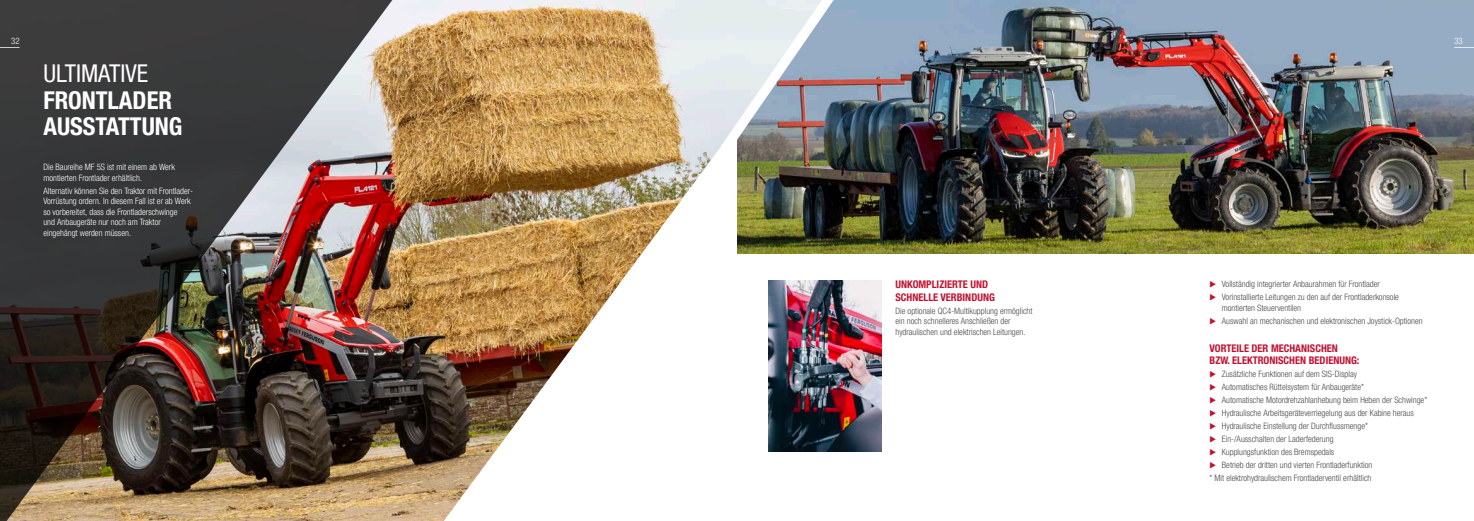
<style>
.page{position:relative;width:1474px;height:521px;background:#fff}
.page>*{position:absolute;margin:0;border:0;box-sizing:border-box;transform-origin:0 0}
.t1{font:700 condensed 24.5px/26.2px "Helvetica Neue LTW1 G";color:#fff}
.t2{font:condensed 24.5px "Helvetica Neue LTW1 G";color:#fff}
.t3{font:700 condensed 10.5px/12.6px "Helvetica Neue LTW1 G";color:#c3102f}
.t4{font:300 condensed 8.75px/13px "Helvetica Neue LTW1 G";color:#494949}
.t5{font:300 condensed 8.75px/10.5px "Helvetica Neue LTW1 G";color:#fff}
</style>
<div class="page">
<img style="left:829px;top:0;width:644px;height:254px">
<img style="left:407px;top:0;width:422px;height:521px">
<img style="left:0;top:0;width:407px;height:521px">
<img style="left:711px;top:0;width:142px;height:163px">
<img style="left:768px;top:281px;width:114px;height:170px">
<svg style="left:0;top:48px;width:20px;height:1px"></svg>
<svg style="left:1454px;top:48px;width:19px;height:1px"></svg>
<p class="t5" style="left:11px;top:36px;width:10px">32</p>
<p class="t5" style="left:1454px;top:35px;width:10px">33</p>
<h1 class="t2" style="left:43px;top:59px;width:106px">ULTIMATIVE</h1>
<h1 class="t1" style="left:43px;top:87px;width:141px">FRONTLADER<br>AUSSTATTUNG</h1>
<p class="t5" style="left:43px;top:162px;width:133px">Die Baureihe MF 5S ist mit einem ab Werk montierten Frontlader erhältlich.</p>
<p class="t5" style="left:43px;top:185px;width:151px">Alternativ können Sie den Traktor mit Frontlader-Vorrüstung ordern. In diesem Fall ist er ab Werk so vorbereitet, dass die Frontladerschwinge<br>und Anbaugeräte nur noch am Traktor eingehängt werden müssen.</p>
<p class="t3" style="left:895px;top:278px;width:101px">UNKOMPLIZIERTE UND<br>SCHNELLE VERBINDUNG</p>
<p class="t4" style="left:895px;top:306px;width:139px;line-height:10.5px">Die optionale QC4-Multikupplung ermöglicht ein noch schnelleres Anschließen der hydraulischen und elektrischen Leitungen.</p>
<p class="t4" style="left:1221px;top:278px;width:179px">Vollständig integrierter Anbaurahmen für Frontlader<br>Vorinstallierte Leitungen zu den auf der Frontladerkonsole</p>
<p class="t4" style="left:1221px;top:301px;width:202px">montierten Steuerventilen<br>Auswahl an mechanischen und elektronischen Joystick-Optionen</p>
<p class="t3" style="left:1209px;top:342px;width:151px">VORTEILE DER MECHANISCHEN<br>BZW. ELEKTRONISCHEN BEDIENUNG:</p>
<p class="t4" style="left:1221px;top:368px;width:137px">Zusätzliche Funktionen auf dem SIS-Display</p>
<p class="t4" style="left:1221px;top:381px;width:144px">Automatisches Rüttelsystem für Anbaugeräte*</p>
<p class="t4" style="left:1221px;top:394px;width:207px">Automatische Motordrehzahlanhebung beim Heben der Schwinge*</p>
<p class="t4" style="left:1221px;top:407px;width:193px">Hydraulische Arbeitsgeräteverriegelung aus der Kabine heraus</p>
<p class="t4" style="left:1221px;top:420px;width:148px">Hydraulische Einstellung der Durchflussmenge*</p>
<p class="t4" style="left:1221px;top:433px;width:113px">Ein-/Ausschalten der Laderfederung</p>
<p class="t4" style="left:1221px;top:446px;width:114px">Kupplungsfunktion des Bremspedals</p>
<p class="t4" style="left:1221px;top:459px;width:152px">Betrieb der dritten und vierten Frontladerfunktion</p>
<p class="t4" style="left:1209px;top:472px;width:163px">* Mit elektrohydraulischem Frontladerventil erhältlich</p>
</div>
